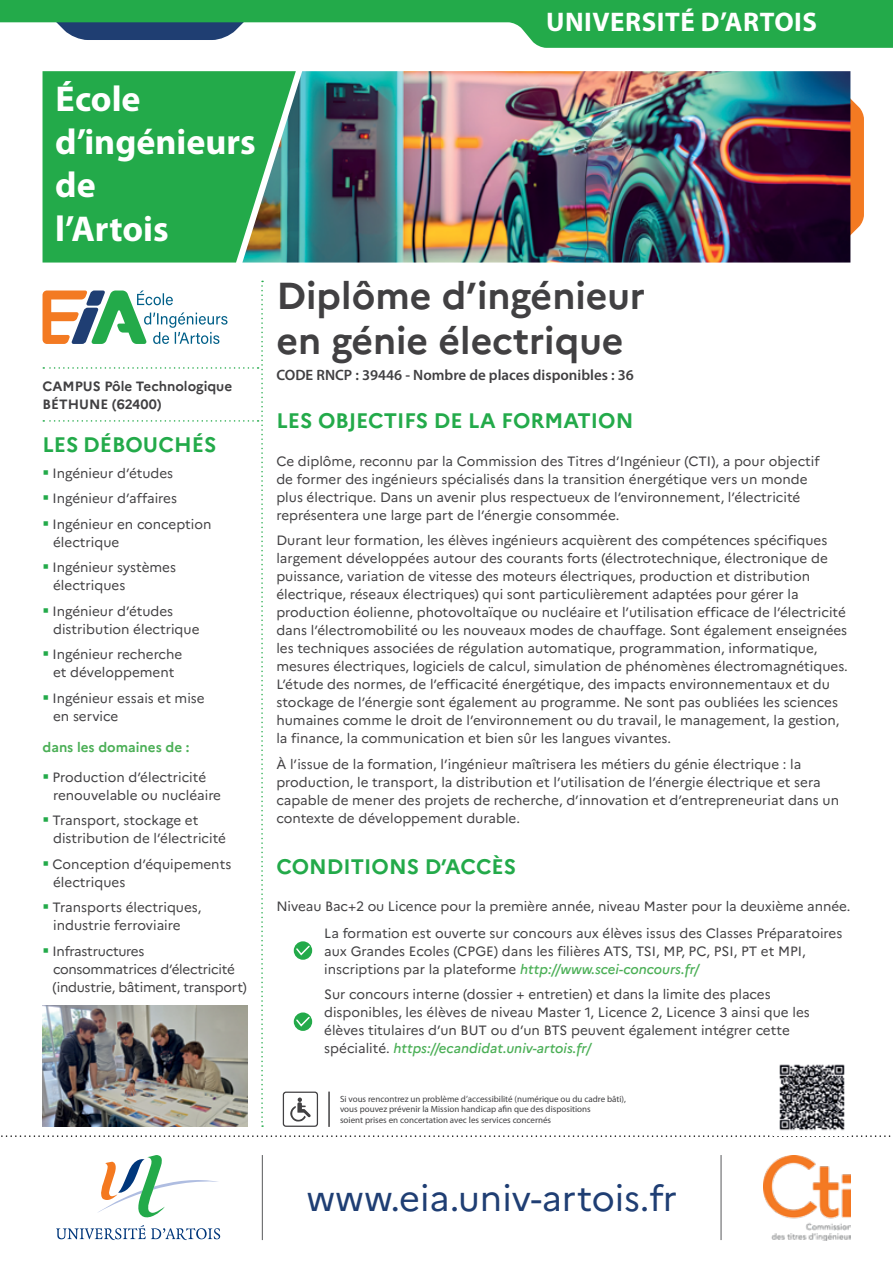
<style>
.page{position:relative;width:893px;height:1263px;background:#fff}
.page>*{position:absolute;margin:0;border:0;box-sizing:border-box;transform-origin:0 0}
.t1{font:700 37.5px/45px "Marianne";color:#414042}
.t2{font:700 36px/43.2px "Myriad Pro";color:#fff}
.t3{font:36px "Marianne";color:#1f3e73}
.t4{font:700 27px "Myriad Pro";letter-spacing:.02em;color:#fff}
.t5{font:700 21px "Marianne";color:#23aa4a}
.t6{font:600 15px "Myriad Pro";color:#414042}
.t7{font:13.5px/18px "Marianne";color:#414042}
.t8{font:13.5px/18px "Marianne";letter-spacing:-.02em;color:#414042}
.t9{font:700 13.5px/18px "Marianne";color:#414042}
.t10{font:700 13.5px "Marianne";color:#4baf56}
.t11{font:9px/10.8px "Myriad Pro";color:#414042}
.s1{color:#23aa4a}
.s2{font-weight:500;font-style:italic;color:#4baf56}
</style>
<div class="page">
<svg style="left:850px;top:87px;width:14px;height:159px"></svg>
<svg style="left:56px;top:1225px;width:164px;height:15px"></svg>
<svg style="left:98px;top:1155px;width:120px;height:63px"></svg>
<hr style="left:262px;top:1155px;width:1px;height:85px;background:#58595b">
<div style="left:43px;top:71px;width:199px;height:192px;background:#23aa4a"></div>
<img style="left:242px;top:71px;width:608px;height:192px">
<svg style="left:1px;top:1135px;width:890px;height:2px"></svg>
<img style="left:764px;top:1155px;width:86px;height:85px">
<hr style="left:721px;top:1155px;width:1px;height:85px;background:#58595b">
<svg style="left:0;top:0;width:893px;height:48px"></svg>
<svg style="left:294px;top:941px;width:18px;height:19px"></svg>
<svg style="left:295px;top:944px;width:16px;height:12px"></svg>
<svg style="left:294px;top:1012px;width:18px;height:19px"></svg>
<svg style="left:295px;top:1015px;width:16px;height:13px"></svg>
<svg style="left:43px;top:281px;width:220px;height:846px"></svg>
<img style="left:779px;top:1064px;width:66px;height:67px">
<svg style="left:283px;top:1091px;width:35px;height:36px"></svg>
<hr style="left:328px;top:1091px;width:2px;height:36px;background:#414042">
<h2 class="t2" style="left:55px;top:76px;width:202px">École d’ingénieurs de<br>l’Artois</h2>
<p class="t9" style="left:43px;top:377px;width:191px">CAMPUS Pôle Technologique<br>BÉTHUNE (62400)</p>
<h3 class="t5" style="left:43px;top:432px;width:175px">LES DÉBOUCHÉS</h3>
<p class="t7" style="left:43px;top:464px;width:132px"><span class="s1">▪</span> Ingénieur d’études</p>
<p class="t7" style="left:43px;top:489px;width:136px"><span class="s1">▪</span> Ingénieur d’affaires</p>
<p class="t7" style="left:53px;top:515px;width:160px;text-indent:-11px"><span class="s1">▪</span> Ingénieur en conception électrique</p>
<p class="t7" style="left:53px;top:558px;width:124px;text-indent:-11px"><span class="s1">▪</span> Ingénieur systèmes électriques</p>
<p class="t7" style="left:53px;top:602px;width:148px;text-indent:-11px"><span class="s1">▪</span> Ingénieur d’études distribution électrique</p>
<p class="t7" style="left:43px;top:645px;width:141px;text-align:center"><span class="s1">▪</span> Ingénieur recherche et développement</p>
<p class="t7" style="left:53px;top:689px;width:153px;text-indent:-11px"><span class="s1">▪</span> Ingénieur essais et mise en service</p>
<p class="t10" style="left:43px;top:738px;width:148px">dans les domaines de :</p>
<p class="t7" style="left:53px;top:768px;width:169px;text-indent:-11px"><span class="s1">▪</span> Production d’électricité renouvelable ou nucléaire</p>
<p class="t7" style="left:53px;top:811px;width:174px;text-indent:-11px"><span class="s1">▪</span> Transport, stockage et distribution de l’électricité</p>
<p class="t7" style="left:53px;top:855px;width:180px;text-indent:-11px"><span class="s1">▪</span> Conception d’équipements électriques</p>
<p class="t7" style="left:53px;top:898px;width:150px;text-indent:-11px"><span class="s1">▪</span> Transports électriques, industrie ferroviaire</p>
<p class="t8" style="left:53px;top:942px;width:196px;text-indent:-10px"><span class="s1">▪</span> Infrastructures consommatrices d’électricité (industrie, bâtiment, transport)</p>
<h3 class="t4" style="left:546px;top:5px;width:272px">UNIVERSITÉ D’ARTOIS</h3>
<h1 class="t1" style="left:276px;top:273px;width:370px">Diplôme d’ingénieur en génie électrique</h1>
<p class="t6" style="left:276px;top:365px;width:359px">CODE RNCP : 39446 - Nombre de places disponibles : 36</p>
<h3 class="t5" style="left:276px;top:408px;width:358px">LES OBJECTIFS DE LA FORMATION</h3>
<p class="t7" style="left:276px;top:452px;width:545px">Ce diplôme, reconnu par la Commission des Titres d’Ingénieur (CTI), a pour objectif de former des ingénieurs spécialisés dans la transition énergétique vers un monde plus électrique. Dans un avenir plus respectueux de l’environnement, l’électricité représentera une large part de l’énergie consommée.</p>
<p class="t7" style="left:276px;top:531px;width:573px">Durant leur formation, les élèves ingénieurs acquièrent des compétences spécifiques largement développées autour des courants forts (électrotechnique, électronique de puissance, variation de vitesse des moteurs électriques, production et distribution électrique, réseaux électriques) qui sont particulièrement adaptées pour gérer la production éolienne, photovoltaïque ou nucléaire et l’utilisation efficace de l’électricité dans l’électromobilité ou les nouveaux modes de chauffage. Sont également enseignées les techniques associées de régulation automatique, programmation, informatique, mesures électriques, logiciels de calcul, simulation de phénomènes électromagnétiques.<br>L’étude des normes, de l’efficacité énergétique, des impacts environnementaux et du stockage de l’énergie sont également au programme. Ne sont pas oubliées les sciences humaines comme le droit de l’environnement ou du travail, le management, la gestion, la finance, la communication et bien sûr les langues vivantes.</p>
<p class="t7" style="left:276px;top:755px;width:564px">À l’issue de la formation, l’ingénieur maîtrisera les métiers du génie électrique : la production, le transport, la distribution et l’utilisation de l’énergie électrique et sera capable de mener des projets de recherche, d’innovation et d’entrepreneuriat dans un contexte de développement durable.</p>
<h3 class="t5" style="left:276px;top:853px;width:241px">CONDITIONS D’ACCÈS</h3>
<p class="t7" style="left:276px;top:897px;width:576px">Niveau Bac+2 ou Licence pour la première année, niveau Master pour la deuxième année.</p>
<p class="t7" style="left:324px;top:924px;width:520px">La formation est ouverte sur concours aux élèves issus des Classes Préparatoires aux Grandes Ecoles (CPGE) dans les filières ATS, TSI, MP, PC, PSI, PT et MPI, inscriptions par la plateforme <span class="s2">http://www.scei-concours.fr/</span></p>
<p class="t7" style="left:324px;top:985px;width:487px">Sur concours interne (dossier + entretien) et dans la limite des places disponibles, les élèves de niveau Master 1, Licence 2, Licence 3 ainsi que les élèves titulaires d’un BUT ou d’un BTS peuvent également intégrer cette spécialité. <span class="s2">https://ecandidat.univ-artois.fr/</span></p>
<p class="t11" style="left:340px;top:1093px;width:287px">Si vous rencontrez un problème d’accessibilité (numérique ou du cadre bâti), vous pouvez prévenir la Mission handicap afin que des dispositions<br>soient prises en concertation avec les services concernés</p>
<h2 class="t3" style="left:306px;top:1176px;width:372px">www.eia.univ-artois.fr</h2>
</div>
